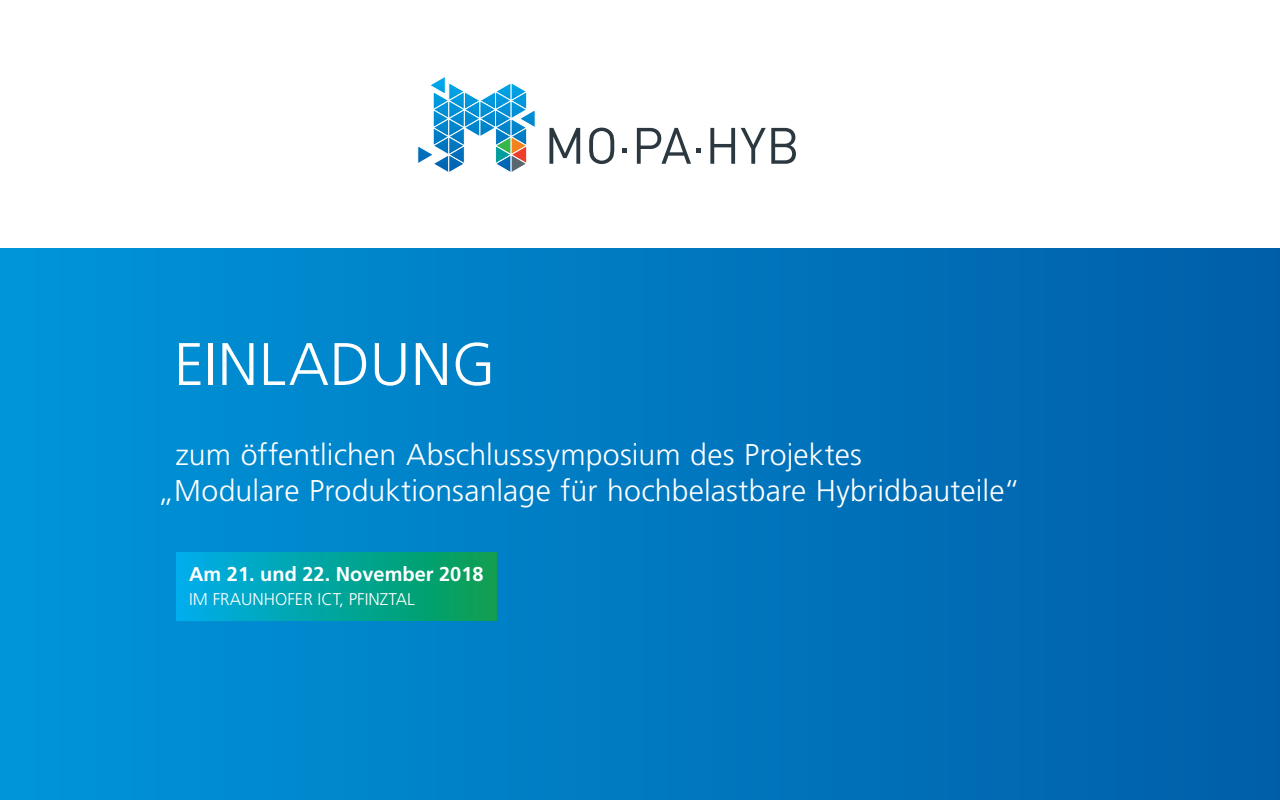
<style>
.page{position:relative;width:1280px;height:800px;background:#fff}
.page>*{position:absolute;margin:0;border:0;box-sizing:border-box;transform-origin:0 0}
.t1{font:300 60px "Frutiger LT Std";letter-spacing:.01em;color:#fff}
.t2{font:300 30px/36px "Frutiger LT Std";letter-spacing:.005em;color:#fff}
.t3{font:700 20px "Frutiger LT Std";color:#fff}
.t4{font:300 17px "Frutiger LT Std";color:#fff}
</style>
<div class="page">
<div style="left:0;top:248px;width:1280px;height:552px;background:linear-gradient(to right,#0095d9,#005ea8)"></div>
<div style="left:176px;top:552px;width:321px;height:69px;background:linear-gradient(to right,#00adec,#089e4e)"></div>
<svg style="left:417px;top:77px;width:119px;height:95px"></svg>
<svg style="left:549px;top:128px;width:31px;height:36px"></svg>
<svg style="left:589px;top:128px;width:25px;height:36px"></svg>
<svg style="left:623px;top:148px;width:4px;height:5px"></svg>
<svg style="left:637px;top:128px;width:64px;height:36px"></svg>
<svg style="left:710px;top:128px;width:25px;height:36px"></svg>
<svg style="left:741px;top:128px;width:55px;height:36px"></svg>
<h1 class="t1" style="left:174px;top:330px;width:323px">EINLADUNG</h1>
<p class="t2" style="left:157px;top:437px;width:864px;text-indent:18px">zum öffentlichen Abschlusssymposium des Projektes<br>„Modulare Produktionsanlage für hochbelastbare Hybridbauteile“</p>
<p class="t3" style="left:189px;top:562px;width:296px">Am 21. und 22. November 2018</p>
<p class="t4" style="left:189px;top:589px;width:227px">IM FRAUNHOFER ICT, PFINZTAL</p>
</div>
